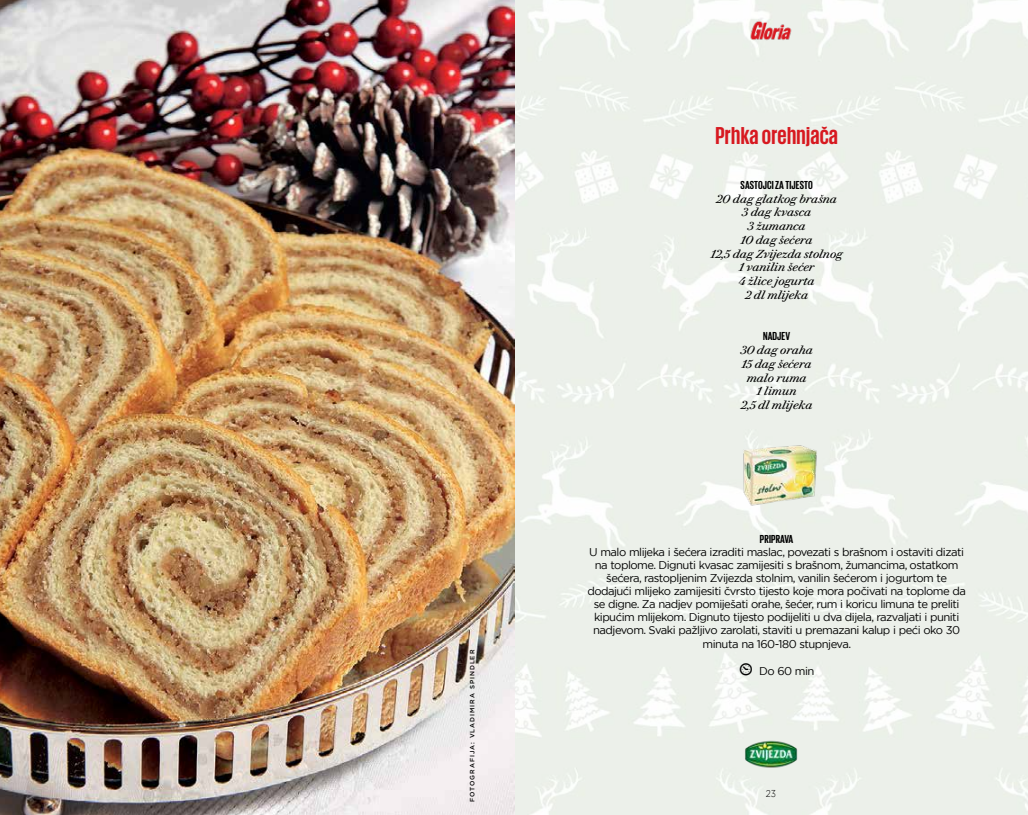
<style>
.page{position:relative;width:1028px;height:815px;background:#fff}
.page>*{position:absolute;margin:0;border:0;box-sizing:border-box;transform-origin:0 0}
.t1{font:700 25px "Giorgio Sans";letter-spacing:.015em;color:#d71920}
.t2{font:700 11.88px "Giorgio Sans";letter-spacing:.01em;color:#000}
.t3{font:11.25px/13.1px "Gotham";letter-spacing:-.045em;color:#000;text-align:center}
.t4{font:italic 11.25px/13.8px "Le Jeune Text";color:#000;text-align:center}
.t5{font:300 10px "Gotham";color:#000;scale:.85 1}
.t6{font:500 6.25px "Gotham";letter-spacing:.155em;color:#000}
.s1{font-family:"Modern Pictograms";font-size:18.75px}
</style>
<div class="page">
<img style="left:0;top:0;width:1028px;height:815px">
<img style="left:224px;top:736px;width:66px;height:36px">
<img style="left:738px;top:736px;width:65px;height:36px">
<img style="left:748px;top:20px;width:46px;height:24px">
<img style="left:234px;top:20px;width:46px;height:24px">
<img style="left:738px;top:440px;width:83px;height:70px">
<p class="t6" style="left:468px;top:802px;width:153px;rotate:-90deg">FOTOGRAFIJA: VLADIMIRA SPINDLER</p>
<h1 class="t1" style="left:715px;top:123px;width:124px">Prhka orehnjača</h1>
<p class="t2" style="left:740px;top:179px;width:74px">SASTOJCI ZA TIJESTO</p>
<p class="t4" style="left:710px;top:191px;width:133px">20 dag glatkog brašna<br>3 dag kvasca<br>3 žumanca<br>10 dag šećera<br>12,5 dag Zvijezda stolnog<br>1 vanilin šećer<br>4 žlice jogurta<br>2 dl mlijeka</p>
<p class="t2" style="left:763px;top:330px;width:29px">NADJEV</p>
<p class="t4" style="left:740px;top:343px;width:74px">30 dag oraha<br>15 dag šećera malo ruma<br>1 limun<br>2,5 dl mlijeka</p>
<p class="t2" style="left:760px;top:533px;width:35px">PRIPRAVA</p>
<p class="t3" style="left:587px;top:545px;width:380px">U malo mlijeka i šećera izraditi maslac, povezati s brašnom i ostaviti dizati na toplome. Dignuti kvasac zamijesiti s brašnom, žumancima, ostatkom šećera, rastopljenim Zvijezda stolnim, vanilin šećerom i jogurtom te dodajući mlijeko zamijesiti čvrsto tijesto koje mora počivati na toplome da se digne. Za nadjev pomiješati orahe, šećer, rum i koricu limuna te preliti kipućim mlijekom. Dignuto tijesto podijeliti u dva dijela, razvaljati i puniti nadjevom. Svaki pažljivo zarolati, staviti u premazani kalup i peći oko 30 minuta na 160-180 stupnjeva.</p>
<p class="t3" style="left:738px;top:664px;width:77px"><span class="s1">{</span> Do 60 min</p>
<p class="t5" style="left:766px;top:787px;width:14px">23</p>
</div>
